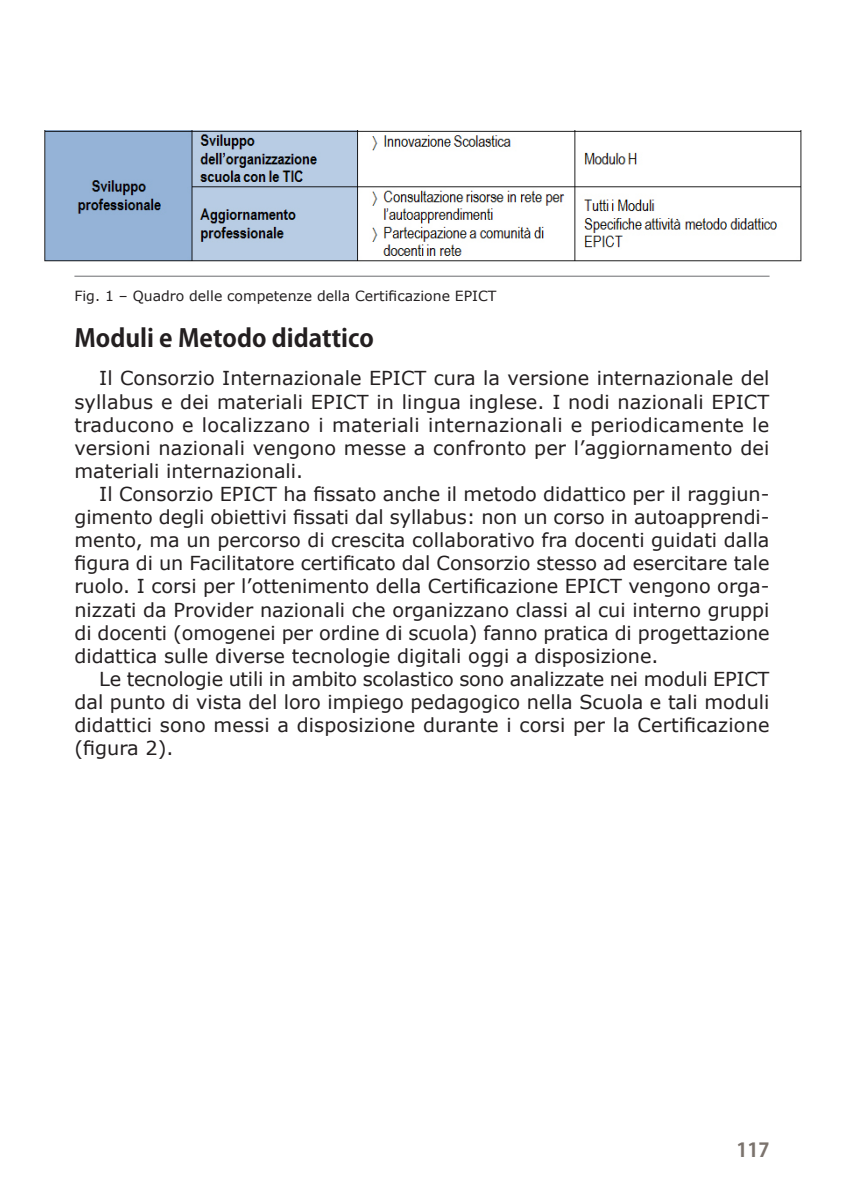
<style>
.page{position:relative;width:844px;height:1191px;background:#fff}
.page>*{position:absolute;margin:0;border:0;box-sizing:border-box;transform-origin:0 0}
.Titolo_BRICKS{font:700 24.5px "Koz Go Pro";color:#231f20}
.TESTO_BRICKS{font:19.25px/23.1px "Verdana";color:#231f20;text-align:justify}
.t1{font:700 19.25px "Koz Go Pr 6 N";color:#7b736d}
.FIG_BRICKS{font:14px "Verdana";color:#231f20}
</style>
<div class="page">
<hr style="left:74px;top:276px;width:695px;height:1px;background:#6c6d70">
<img style="left:44px;top:130px;width:758px;height:132px">
<p class="FIG_BRICKS" style="left:74px;top:286px;width:423px">Fig. 1 – Quadro delle competenze della Certificazione EPICT</p>
<p class="Titolo_BRICKS" style="left:74px;top:323px;width:301px">Moduli e Metodo didattico</p>
<p class="TESTO_BRICKS" style="left:74px;top:367px;width:696px;text-indent:25px">Il Consorzio Internazionale EPICT cura la versione internazionale del syllabus e dei materiali EPICT in lingua inglese. I nodi nazionali EPICT traducono e localizzano i materiali internazionali e periodicamente le versioni nazionali vengono messe a confronto per l’aggiornamento dei materiali internazionali.</p>
<p class="TESTO_BRICKS" style="left:74px;top:482px;width:696px;text-indent:25px">Il Consorzio EPICT ha fissato anche il metodo didattico per il raggiun&shy;gimento degli obiettivi fissati dal syllabus: non un corso in autoapprendi&shy;mento, ma un percorso di crescita collaborativo fra docenti guidati dalla figura di un Facilitatore certificato dal Consorzio stesso ad esercitare tale ruolo. I corsi per l’ottenimento della Certificazione EPICT vengono orga&shy;nizzati da Provider nazionali che organizzano classi al cui interno gruppi di docenti (omogenei per ordine di scuola) fanno pratica di progettazione didattica sulle diverse tecnologie digitali oggi a disposizione.</p>
<p class="TESTO_BRICKS" style="left:74px;top:667px;width:696px;text-indent:25px">Le tecnologie utili in ambito scolastico sono analizzate nei moduli EPICT dal punto di vista del loro impiego pedagogico nella Scuola e tali moduli didattici sono messi a disposizione durante i corsi per la Certificazione (figura 2).</p>
<p class="t1" style="left:736px;top:1138px;width:35px">117</p>
</div>
